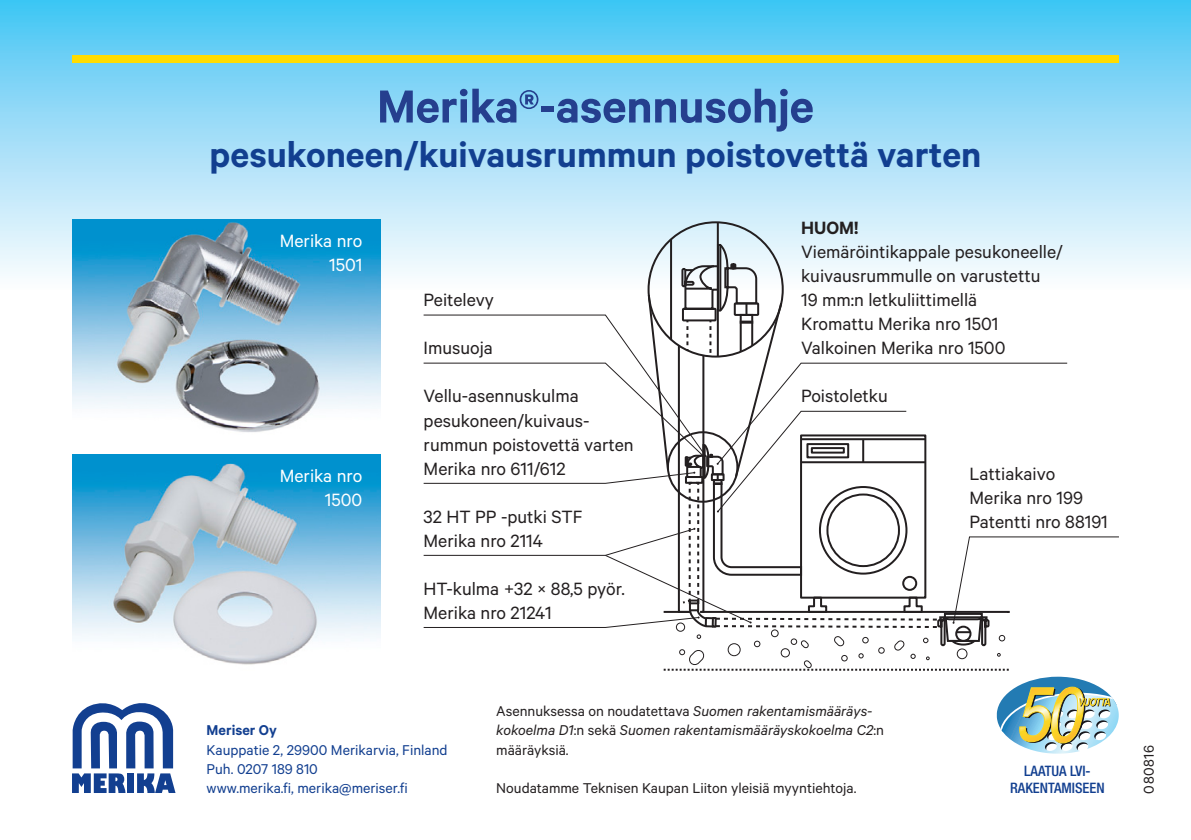
<style>
.page{position:relative;width:1191px;height:840px;background:#fff}
.page>*{position:absolute;margin:0;border:0;box-sizing:border-box;transform-origin:0 0}
.t1{font:600 52px "Calibre";letter-spacing:-.005em;color:#253f8e}
.t2{font:600 40px "Calibre";color:#123f90}
.t3{font:20px "Calibre";color:#231f20}
.t4{font:20px "Calibre";color:#fff}
.t5{font:600 20px "Calibre";color:#231f20}
.t6{font:16px "Calibre";color:#231f20}
.t7{font:16px "Calibre";color:#123f90}
.t8{font:italic 16px/19.2px "Calibre";color:#231f20}
.t9{font:600 16px "Calibre";color:#123f90}
.t10{font:500 condensed 14.4px "Helvetica Neue";color:#123f90}
.s1{font-style:italic}
.s2{font-style:normal}
</style>
<div class="page">
<div style="left:0;top:0;width:1191px;height:289px;background:linear-gradient(to bottom,#46c4f4,#fffcfe)"></div>
<img style="left:72px;top:219px;width:309px;height:213px">
<img style="left:72px;top:454px;width:309px;height:211px">
<div style="left:72px;top:56px;width:1047px;height:7px;background:#ffdc01"></div>
<svg style="left:72px;top:703px;width:103px;height:89px"></svg>
<svg style="left:996px;top:676px;width:122px;height:77px"></svg>
<svg style="left:423px;top:222px;width:696px;height:448px"></svg>
<div style="left:711px;top:616px;width:5px;height:11px;border:2px solid #231f20"></div>
<div style="left:705px;top:616px;width:9px;height:11px;border:2px solid #231f20"></div>
<div style="left:688px;top:599px;width:11px;height:5px;border:2px solid #231f20"></div>
<div style="left:689px;top:602px;width:10px;height:9px;border:2px solid #231f20"></div>
<p class="t1" style="left:377px;top:75px;width:438px">Merika®-asennusohje</p>
<p class="t2" style="left:210px;top:130px;width:773px">pesukoneen/kuivausrummun poistovettä varten</p>
<p class="t4" style="left:280px;top:228px;width:84px">Merika nro</p>
<p class="t4" style="left:329px;top:252px;width:35px">1501</p>
<p class="t4" style="left:280px;top:463px;width:84px">Merika nro</p>
<p class="t4" style="left:325px;top:487px;width:39px">1500</p>
<p class="t3" style="left:423px;top:288px;width:72px">Peitelevy</p>
<p class="t3" style="left:423px;top:336px;width:71px">Imusuoja</p>
<p class="t3" style="left:423px;top:384px;width:156px">Vellu-asennuskulma</p>
<p class="t3" style="left:423px;top:408px;width:167px">pesukoneen/kuivaus-</p>
<p class="t3" style="left:423px;top:432px;width:211px">rummun poistovettä varten</p>
<p class="t3" style="left:423px;top:456px;width:144px">Merika nro 611/612</p>
<p class="t3" style="left:423px;top:504px;width:160px">32 HT PP -putki STF</p>
<p class="t3" style="left:423px;top:528px;width:121px">Merika nro 2114</p>
<p class="t3" style="left:423px;top:576px;width:203px">HT-kulma +32 × 88,5 pyör.</p>
<p class="t3" style="left:423px;top:600px;width:130px">Merika nro 21241</p>
<p class="t5" style="left:801px;top:216px;width:59px">HUOM!</p>
<p class="t3" style="left:801px;top:240px;width:263px">Viemäröintikappale pesukoneelle/</p>
<p class="t3" style="left:801px;top:264px;width:241px">kuivausrummulle on varustettu</p>
<p class="t3" style="left:801px;top:288px;width:178px">19 mm:n letkuliittimellä</p>
<p class="t3" style="left:801px;top:312px;width:199px">Kromattu Merika nro 1501</p>
<p class="t3" style="left:801px;top:336px;width:206px">Valkoinen Merika nro 1500</p>
<p class="t3" style="left:801px;top:384px;width:88px">Poistoletku</p>
<p class="t3" style="left:969px;top:462px;width:87px">Lattiakaivo</p>
<p class="t3" style="left:969px;top:486px;width:115px">Merika nro 199</p>
<p class="t3" style="left:969px;top:510px;width:140px">Patentti nro 88191</p>
<p class="t9" style="left:207px;top:720px;width:72px">Meriser Oy</p>
<p class="t7" style="left:207px;top:739px;width:242px">Kauppatie 2, 29900 Merikarvia, Finland</p>
<p class="t7" style="left:207px;top:759px;width:113px">Puh. 0207 189 810</p>
<p class="t7" style="left:207px;top:778px;width:203px">www.merika.fi, merika@meriser.fi</p>
<p class="t6" style="left:496px;top:701px;width:377px">Asennuksessa on noudatettava <span class="s1">Suomen rakentamismääräys-</span></p>
<p class="t8" style="left:496px;top:719px;width:389px">kokoelma D1<span class="s2">:n sekä</span> Suomen rakentamismääräyskokoelma C2<span class="s2">:n määräyksiä.</span></p>
<p class="t6" style="left:496px;top:778px;width:362px">Noudatamme Teknisen Kaupan Liiton yleisiä myyntiehtoja.</p>
<p class="t10" style="left:1024px;top:761px;width:68px">LAATUA LVI-</p>
<p class="t10" style="left:1010px;top:778px;width:96px">RAKENTAMISEEN</p>
<p class="t6" style="left:1139px;top:793px;width:50px;rotate:-90deg">080816</p>
</div>
